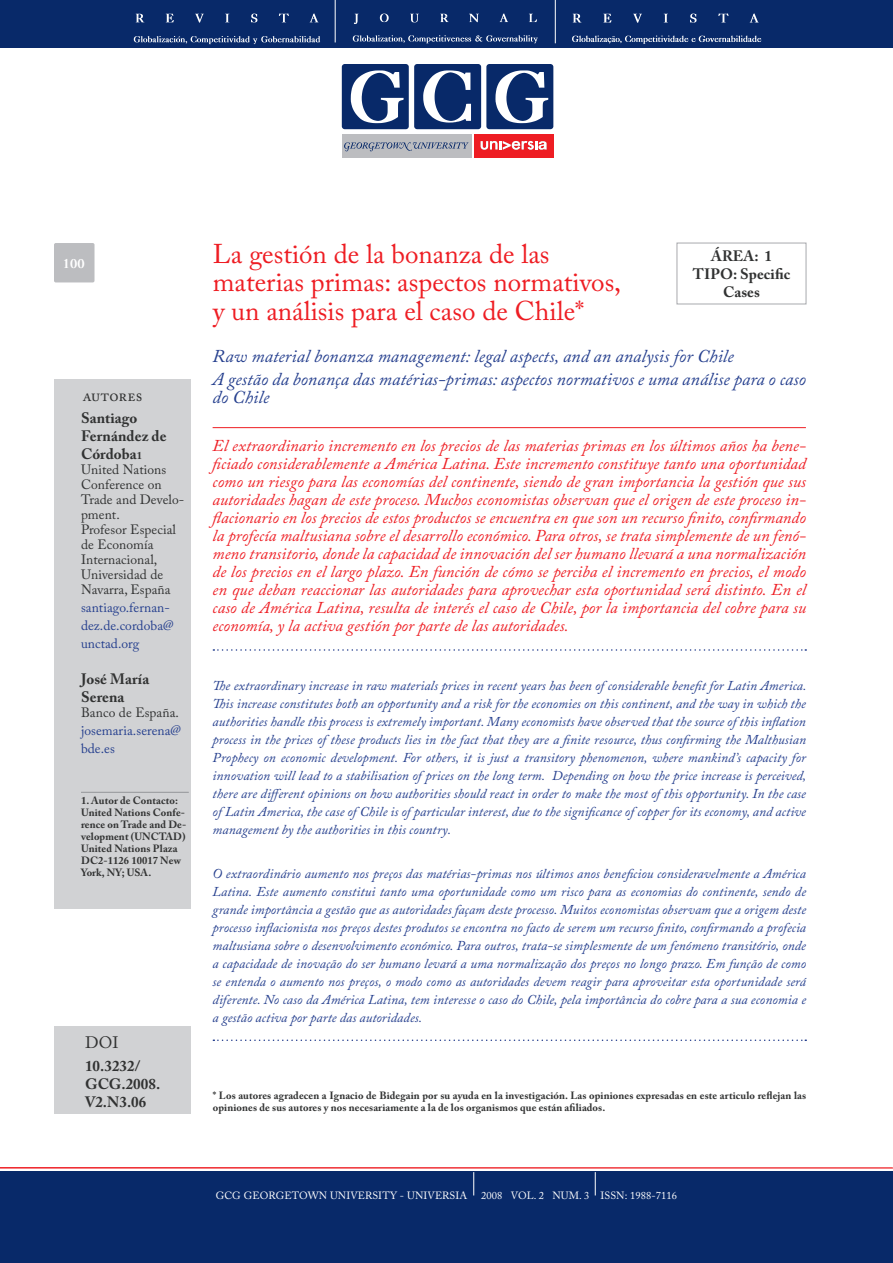
<style>
.page{position:relative;width:893px;height:1263px;background:#fff}
.page>*{position:absolute;margin:0;border:0;box-sizing:border-box;transform-origin:0 0}
.t1{font:27px/28.5px "Adobe Caslon Pro";color:#ee1d23}
.body{font:italic 18px/18px "Adobe Caslon Pro";letter-spacing:.005em;color:#253f8e}
.body-2{font:italic 16.5px/18px "Adobe Caslon Pro";letter-spacing:.005em;color:#ee1d23;text-align:justify}
.body-3{font:16.5px "Adobe Caslon Pro";letter-spacing:.005em;color:#313232}
.body-4{font:700 15px/18px "Adobe Caslon Pro";letter-spacing:.005em;color:#313232}
.t2{font:300 15px "Caslon";color:#fff}
.body-5{font:italic 13.5px/18px "Adobe Caslon Pro";letter-spacing:.005em;color:#253f8e;text-align:justify}
.t3{font:13.5px/15px "Adobe Caslon Pro";letter-spacing:.005em;color:#313232}
.t4{font:13.5px/18px "Adobe Caslon Pro";color:#253f8e}
.body-6{font:700 10.5px/12px "Adobe Caslon Pro";letter-spacing:.01em;color:#313232}
.t5{font:10.5px "Adobe Caslon Pro";letter-spacing:.01em;color:#fff}
.s1{font-size:10.5px}
</style>
<div class="page">
<hr style="left:0;top:1167px;width:893px;height:1px;background:#ee1d23">
<hr style="left:213px;top:427px;width:593px;height:1px;background:#ee1d23">
<div style="left:0;top:1172px;width:893px;height:91px;background:#082969"></div>
<div style="left:342px;top:64px;width:67px;height:65px;background:#082969;border-radius:3px"></div>
<div style="left:414px;top:64px;width:67px;height:65px;background:#082969;border-radius:3px"></div>
<div style="left:486px;top:64px;width:67px;height:65px;background:#082969;border-radius:3px"></div>
<div style="left:474px;top:134px;width:80px;height:24px;background:#ee1d23"></div>
<svg style="left:481px;top:141px;width:66px;height:9px"></svg>
<div style="left:342px;top:134px;width:129px;height:24px;background:#bcbdc0"></div>
<svg style="left:344px;top:142px;width:125px;height:9px"></svg>
<svg style="left:351px;top:70px;width:53px;height:53px"></svg>
<svg style="left:423px;top:70px;width:48px;height:53px"></svg>
<svg style="left:495px;top:70px;width:53px;height:53px"></svg>
<div style="left:54px;top:243px;width:40px;height:39px;background:#bcbdc0;border-radius:2px"></div>
<div style="left:0;top:0;width:893px;height:48px;background:#082969"></div>
<svg style="left:136px;top:14px;width:8px;height:8px"></svg>
<svg style="left:166px;top:14px;width:8px;height:8px"></svg>
<svg style="left:195px;top:14px;width:9px;height:9px"></svg>
<svg style="left:225px;top:14px;width:4px;height:8px"></svg>
<svg style="left:251px;top:14px;width:6px;height:8px"></svg>
<svg style="left:279px;top:13px;width:10px;height:9px"></svg>
<svg style="left:310px;top:14px;width:8px;height:8px"></svg>
<svg style="left:134px;top:36px;width:186px;height:8px"></svg>
<svg style="left:353px;top:35px;width:185px;height:8px"></svg>
<svg style="left:354px;top:14px;width:4px;height:10px"></svg>
<svg style="left:380px;top:14px;width:9px;height:8px"></svg>
<svg style="left:410px;top:14px;width:9px;height:8px"></svg>
<svg style="left:440px;top:14px;width:9px;height:8px"></svg>
<svg style="left:469px;top:14px;width:10px;height:8px"></svg>
<svg style="left:500px;top:14px;width:8px;height:8px"></svg>
<svg style="left:529px;top:14px;width:8px;height:8px"></svg>
<svg style="left:573px;top:14px;width:9px;height:9px"></svg>
<svg style="left:603px;top:14px;width:8px;height:9px"></svg>
<svg style="left:633px;top:14px;width:9px;height:9px"></svg>
<svg style="left:664px;top:14px;width:4px;height:9px"></svg>
<svg style="left:690px;top:14px;width:7px;height:9px"></svg>
<svg style="left:718px;top:13px;width:10px;height:10px"></svg>
<svg style="left:750px;top:13px;width:9px;height:10px"></svg>
<svg style="left:572px;top:36px;width:189px;height:8px"></svg>
<hr style="left:335px;top:0;width:1px;height:42px;background:#fff">
<hr style="left:555px;top:0;width:1px;height:43px;background:#fff">
<div style="left:54px;top:379px;width:137px;height:529px;background:#d1d2d4"></div>
<hr style="left:81px;top:792px;width:108px;height:1px;background:#939598">
<div style="left:677px;top:243px;width:129px;height:61px;border:1px solid #a8a9ad"></div>
<div style="left:54px;top:1026px;width:137px;height:87px;background:#d1d2d4"></div>
<svg style="left:473px;top:1172px;width:1px;height:23px"></svg>
<svg style="left:595px;top:1172px;width:1px;height:23px"></svg>
<svg style="left:213px;top:649px;width:593px;height:2px"></svg>
<svg style="left:213px;top:1039px;width:593px;height:2px"></svg>
<p class="t2" style="left:63px;top:258px;width:23px">100</p>
<p class="body-3" style="left:83px;top:385px;width:61px">autores</p>
<p class="body-4" style="left:81px;top:409px;width:87px">Santiago<br>Fernández de<br>Córdoba<span class="s1">1</span></p>
<p class="t3" style="left:81px;top:462px;width:105px">United Nations<br>Conference on<br>Trade and Develo&shy;pment.</p>
<p class="t3" style="left:81px;top:522px;width:96px">Profesor Especial de Economía<br>Internacional,<br>Universidad de<br>Navarra, España</p>
<p class="t4" style="left:81px;top:598px;width:94px">santiago.fernan&shy;dez.de.cordoba@ unctad.org</p>
<p class="body-4" style="left:81px;top:670px;width:70px">José María<br>Serena</p>
<p class="t3" style="left:81px;top:705px;width:99px">Banco de España.</p>
<p class="t4" style="left:81px;top:721px;width:102px">josemaria.serena@ bde.es</p>
<p class="body-6" style="left:81px;top:795px;width:107px">1. Autor de Contacto:<br>United Nations Confe&shy;rence on Trade and De&shy;velopment (UNCTAD)<br>United Nations Plaza<br>DC2-1126 10017 New<br>York, NY; USA.</p>
<p class="body-3" style="left:85px;top:1033px;width:35px">DOI</p>
<p class="body-4" style="left:85px;top:1057px;width:77px">10.3232/<br>GCG.2008.<br>V2.N3.06</p>
<p class="t1" style="left:213px;top:239px;width:338px">La gestión de la bonanza de las</p>
<p class="t1" style="left:213px;top:268px;width:410px">materias primas: aspectos normativos, y un análisis para el caso de Chile*</p>
<p class="body-4" style="left:711px;top:247px;width:62px">ÁREA: 1</p>
<p class="body-4" style="left:693px;top:265px;width:99px;text-align:center">TIPO: Specific<br>Cases</p>
<p class="body" style="left:213px;top:347px;width:523px">Raw material bonanza management: legal aspects, and an analysis for Chile</p>
<p class="body" style="left:213px;top:369px;width:595px">A gestão da bonança das matérias-primas: aspectos normativos e uma análise para o caso do Chile</p>
<p class="body-2" style="left:213px;top:436px;width:595px">El extraordinario incremento en los precios de las materias primas en los últimos años ha bene&shy;ficiado considerablemente a América Latina. Este incremento constituye tanto una oportunidad como un riesgo para las economías del continente, siendo de gran importancia la gestión que sus autoridades hagan de este proceso. Muchos economistas observan que el origen de este proceso in&shy;flacionario en los precios de estos productos se encuentra en que son un recurso finito, confirmando la profecía maltusiana sobre el desarrollo económico. Para otros, se trata simplemente de un fenó&shy;meno transitorio, donde la capacidad de innovación del ser humano llevará a una normalización de los precios en el largo plazo. En función de cómo se perciba el incremento en precios, el modo en que deban reaccionar las autoridades para aprovechar esta oportunidad será distinto. En el caso de América Latina, resulta de interés el caso de Chile, por la importancia del cobre para su economía, y la activa gestión por parte de las autoridades.</p>
<p class="body-5" style="left:213px;top:676px;width:595px">The extraordinary increase in raw materials prices in recent years has been of considerable benefit for Latin America.<br>This increase constitutes both an opportunity and a risk for the economies on this continent, and the way in which the authorities handle this process is extremely important. Many economists have observed that the source of this inflation process in the prices of these products lies in the fact that they are a finite resource, thus confirming the Malthusian Prophecy on economic development. For others, it is just a transitory phenomenon, where mankind’s capacity for innovation will lead to a stabilisation of prices on the long term. Depending on how the price increase is perceived, there are different opinions on how authorities should react in order to make the most of this opportunity. In the case of Latin America, the case of Chile is of particular interest, due to the significance of copper for its economy, and active management by the authorities in this country.</p>
<p class="body-5" style="left:213px;top:865px;width:595px">O extraordinário aumento nos preços das matérias-primas nos últimos anos beneficiou consideravelmente a América Latina. Este aumento constitui tanto uma oportunidade como um risco para as economias do continente, sendo de grande importância a gestão que as autoridades façam deste processo. Muitos economistas observam que a origem deste processo inflacionista nos preços destes produtos se encontra no facto de serem um recurso finito, confirmando a profecia maltusiana sobre o desenvolvimento económico. Para outros, trata-se simplesmente de um fenómeno transitório, onde a capacidade de inovação do ser humano levará a uma normalização dos preços no longo prazo. Em função de como se entenda o aumento nos preços, o modo como as autoridades devem reagir para aproveitar esta oportunidade será diferente. No caso da América Latina, tem interesse o caso do Chile, pela importância do cobre para a sua economia e a gestão activa por parte das autoridades.</p>
<p class="body-6" style="left:213px;top:1090px;width:595px">* Los autores agradecen a Ignacio de Bidegain por su ayuda en la investigación. Las opiniones expresadas en este articulo reflejan las opiniones de sus autores y nos necesariamente a la de los organismos que están afiliados.</p>
<p class="t5" style="left:216px;top:1189px;width:253px">GCG GEORGETOWN UNIVERSITY - UNIVERSIA</p>
<p class="t5" style="left:481px;top:1189px;width:197px">2008 VOL. 2 NUM. 3 ISSN: 1988-7116</p>
</div>
